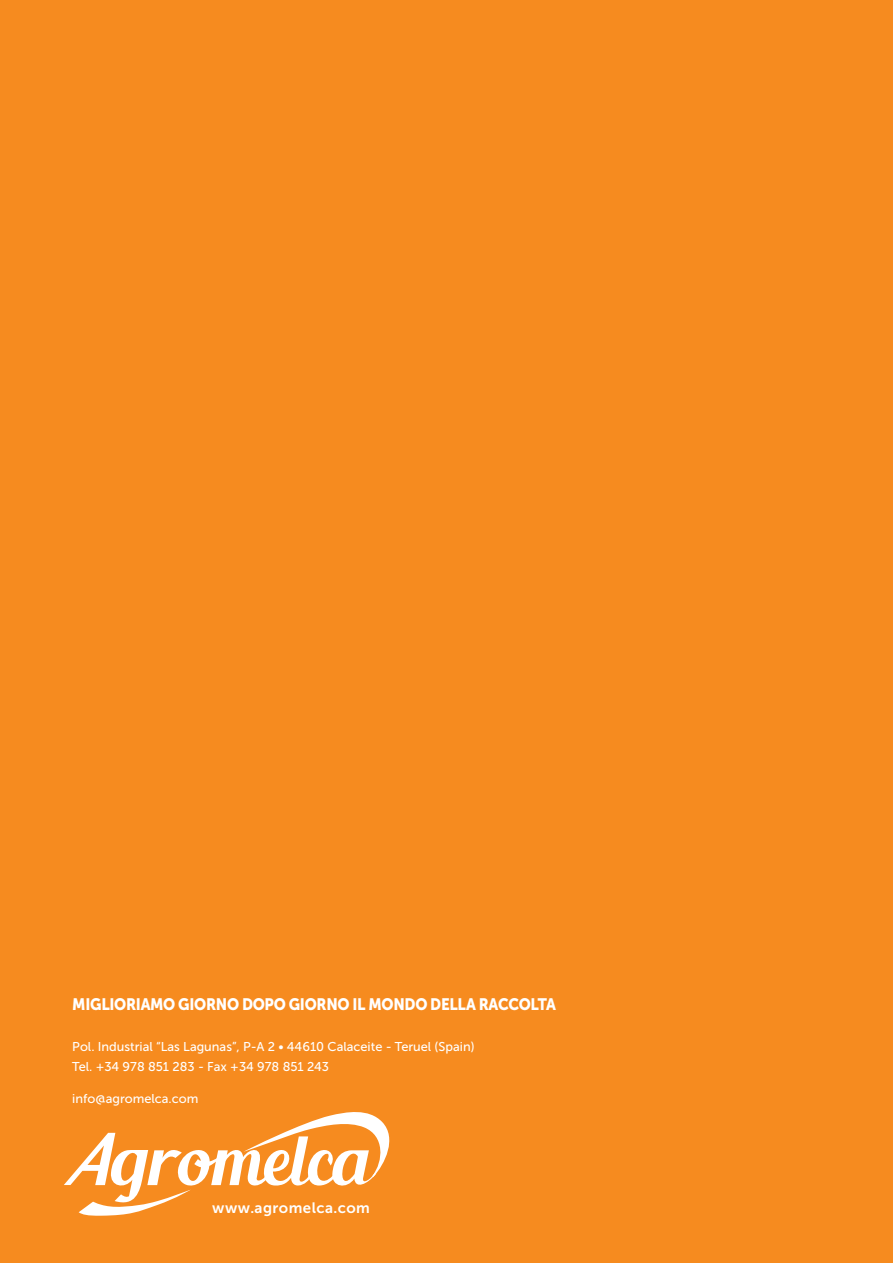
<style>
.page{position:relative;width:893px;height:1263px;background:#f68b1f}
.page>*{position:absolute;margin:0;border:0;box-sizing:border-box;transform-origin:0 0}
.t1{font:16.5px "Museo Sans 900";letter-spacing:-.02em;color:#fff;scale:.9 1}
.t2{font:15px "Museo Sans 700";letter-spacing:.03em;color:#fff}
.t3{font:12.75px "Museo Sans 500";color:#fff}
</style>
<div class="page">
<svg style="left:64px;top:1112px;width:326px;height:104px"></svg>
<p class="t1" style="left:72px;top:994px;width:539px">MIGLIORIAMO GIORNO DOPO GIORNO IL MONDO DELLA RACCOLTA</p>
<p class="t3" style="left:72px;top:1040px;width:404px">Pol. Industrial “Las Lagunas”, P-A 2 • 44610 Calaceite - Teruel (Spain)</p>
<p class="t3" style="left:72px;top:1059px;width:258px">Tel. +34 978 851 283 - Fax +34 978 851 243</p>
<p class="t3" style="left:72px;top:1091px;width:128px">info@agromelca.com</p>
<p class="t2" style="left:212px;top:1199px;width:159px">www.agromelca.com</p>
</div>
